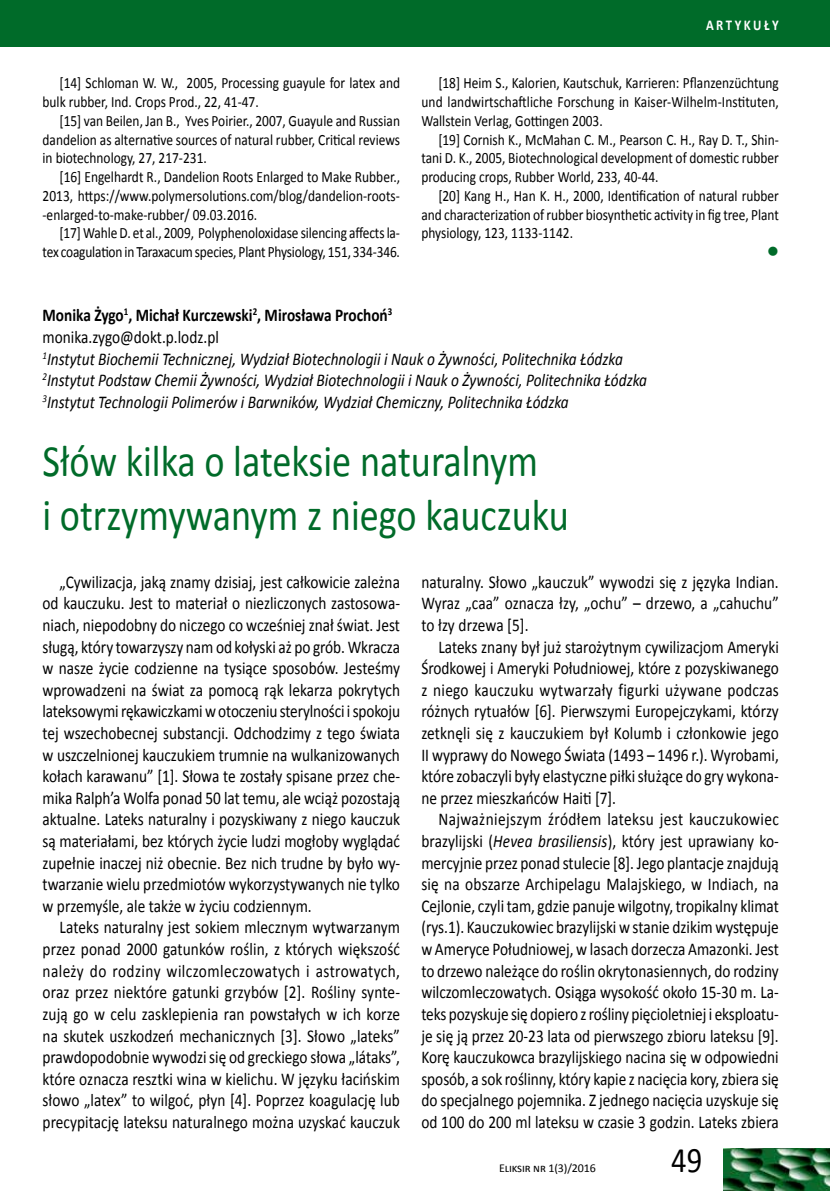
<style>
.page{position:relative;width:830px;height:1191px;background:#fff}
.page>*{position:absolute;margin:0;border:0;box-sizing:border-box;transform-origin:0 0}
.t1{font:45px/54px "Calibri";color:#006b29;scale:.85 1}
.t2{font:36px "Calibri";color:#000;scale:.85 1}
.t3{font:18px/21.6px "Calibri";color:#000;text-align:justify;scale:.85 1}
.t4{font:italic 18px/21.6px "Calibri";color:#000;scale:.85 1}
.t5{font:15.75px/18.8px "Calibri";color:#000;text-align:justify;scale:.85 1}
.t6{font:15.75px "Wingdings";color:#006b29}
.t7{font:700 15px "Calibri";letter-spacing:.2em;color:#fff;scale:.85 1}
.t8{font:12px "Calibri";letter-spacing:-.01em;color:#000}
.s1{font-weight:700;font-style:normal}
.s2{font-style:normal}
.s3{font-style:italic}
</style>
<div class="page">
<div style="left:0;top:0;width:829px;height:47px;background:#006b29"></div>
<img style="left:723px;top:1148px;width:106px;height:43px">
<p class="t5" style="left:43px;top:74px;width:422px;text-indent:17px">[14] Schloman W. W., 2005, Processing guayule for latex and bulk rubber, Ind. Crops Prod., 22, 41-47.</p>
<p class="t5" style="left:43px;top:111px;width:422px;text-indent:17px">[15] van Beilen, Jan B., Yves Poirier., 2007, Guayule and Russian dandelion as alternative sources of natural rubber, Critical reviews in biotechnology, 27, 217-231.</p>
<p class="t5" style="left:43px;top:168px;width:422px;text-indent:17px">[16] Engelhardt R., Dandelion Roots Enlarged to Make Rubber., 2013, https://www.polymersolutions.com/blog/dandelion-roots--enlarged-to-make-rubber/ 09.03.2016.</p>
<p class="t5" style="left:43px;top:224px;width:422px;text-align:right">[17] Wahle D. et al., 2009, Polyphenoloxidase silencing affects la&shy;tex coagulation in Taraxacum species, Plant Physiology, 151, 334-346.</p>
<p class="t7" style="left:705px;top:16px;width:87px">ARTYKUŁY</p>
<p class="t5" style="left:421px;top:74px;width:422px;text-indent:17px">[18] Heim S., Kalorien, Kautschuk, Karrieren: Pflanzenzüchtung und landwirtschaftliche Forschung in Kaiser-Wilhelm-Instituten, Wallstein Verlag, Gottingen 2003.</p>
<p class="t5" style="left:421px;top:130px;width:422px;text-indent:17px">[19] Cornish K., McMahan C. M., Pearson C. H., Ray D. T., Shin&shy;tani D. K., 2005, Biotechnological development of domestic rubber producing crops, Rubber World, 233, 40-44.</p>
<p class="t5" style="left:421px;top:186px;width:422px;text-indent:17px">[20] Kang H., Han K. H., 2000, Identification of natural rubber and characterization of rubber biosynthetic activity in fig tree, Plant physiology, 123, 1133-1142.</p>
<p class="t6" style="left:766px;top:243px;width:13px">●</p>
<p class="t4" style="left:43px;top:304px;width:712px"><span class="s1">Monika Żygo</span><sup>1</sup><span class="s1">, Michał Kurczewski</span><sup>2</sup><span class="s1">, Mirosława Prochoń</span><sup>3<br></sup><span class="s2">monika.zygo@dokt.p.lodz.pl<br></span><sup>1</sup>Instytut Biochemii Technicznej, Wydział Biotechnologii i Nauk o Żywności, Politechnika Łódzka <sup>2</sup>Instytut Podstaw Chemii Żywności, Wydział Biotechnologii i Nauk o Żywności, Politechnika Łódzka <sup>3</sup>Instytut Technologii Polimerów i Barwników, Wydział Chemiczny, Politechnika Łódzka</p>
<h1 class="t1" style="left:43px;top:434px;width:620px">Słów kilka o lateksie naturalnym<br>i otrzymywanym z niego kauczuku</h1>
<p class="t3" style="left:43px;top:571px;width:422px;text-indent:17px">„Cywilizacja, jaką znamy dzisiaj, jest całkowicie zależna od kauczuku. Jest to materiał o niezliczonych zastosowa&shy;niach, niepodobny do niczego co wcześniej znał świat. Jest sługą, który towarzyszy nam od kołyski aż po grób. Wkracza w nasze życie codzienne na tysiące sposobów. Jesteśmy wprowadzeni na świat za pomocą rąk lekarza pokrytych lateksowymi rękawiczkami w otoczeniu sterylności i spokoju tej wszechobecnej substancji. Odchodzimy z tego świata w uszczelnionej kauczukiem trumnie na wulkanizowanych kołach karawanu” [1]. Słowa te zostały spisane przez che&shy;mika Ralph’a Wolfa ponad 50 lat temu, ale wciąż pozostają aktualne. Lateks naturalny i pozyskiwany z niego kauczuk są materiałami, bez których życie ludzi mogłoby wyglądać zupełnie inaczej niż obecnie. Bez nich trudne by było wy&shy;twarzanie wielu przedmiotów wykorzystywanych nie tylko w przemyśle, ale także w życiu codziennym.</p>
<p class="t3" style="left:43px;top:916px;width:422px;text-indent:17px">Lateks naturalny jest sokiem mlecznym wytwarzanym przez ponad 2000 gatunków roślin, z których większość należy do rodziny wilczomleczowatych i astrowatych, oraz przez niektóre gatunki grzybów [2]. Rośliny synte&shy;zują go w celu zasklepienia ran powstałych w ich korze na skutek uszkodzeń mechanicznych [3]. Słowo „lateks” prawdopodobnie wywodzi się od greckiego słowa „látaks”, które oznacza resztki wina w kielichu. W języku łacińskim słowo „latex” to wilgoć, płyn [4]. Poprzez koagulację lub precypitację lateksu naturalnego można uzyskać kauczuk</p>
<p class="t3" style="left:421px;top:571px;width:422px">naturalny. Słowo „kauczuk” wywodzi się z języka Indian.<br>Wyraz „caa” oznacza łzy, „ochu” – drzewo, a „cahuchu” to łzy drzewa [5].</p>
<p class="t3" style="left:421px;top:636px;width:422px;text-indent:17px">Lateks znany był już starożytnym cywilizacjom Ameryki Środkowej i Ameryki Południowej, które z pozyskiwanego z niego kauczuku wytwarzały figurki używane podczas różnych rytuałów [6]. Pierwszymi Europejczykami, którzy zetknęli się z kauczukiem był Kolumb i członkowie jego II wyprawy do Nowego Świata (1493 – 1496 r.). Wyrobami, które zobaczyli były elastyczne piłki służące do gry wykona&shy;ne przez mieszkańców Haiti [7].</p>
<p class="t3" style="left:421px;top:808px;width:422px;text-indent:17px">Najważniejszym źródłem lateksu jest kauczukowiec brazylijski (<span class="s3">Hevea brasiliensis</span>), który jest uprawiany ko&shy;mercyjnie przez ponad stulecie [8]. Jego plantacje znajdują się na obszarze Archipelagu Malajskiego, w Indiach, na Cejlonie, czyli tam, gdzie panuje wilgotny, tropikalny klimat (rys.1). Kauczukowiec brazylijski w stanie dzikim występuje w Ameryce Południowej, w lasach dorzecza Amazonki. Jest to drzewo należące do roślin okrytonasiennych, do rodziny wilczomleczowatych. Osiąga wysokość około 15-30 m. La&shy;teks pozyskuje się dopiero z rośliny pięcioletniej i eksploatu&shy;je się ją przez 20-23 lata od pierwszego zbioru lateksu [9].<br>Korę kauczukowca brazylijskiego nacina się w odpowiedni sposób, a sok roślinny, który kapie z nacięcia kory, zbiera się do specjalnego pojemnika. Z jednego nacięcia uzyskuje się od 100 do 200 ml lateksu w czasie 3 godzin. Lateks zbiera</p>
<p class="t8" style="left:499px;top:1160px;width:98px">Eliksir nr 1(3)/2016</p>
<h2 class="t2" style="left:671px;top:1137px;width:38px">49</h2>
</div>
